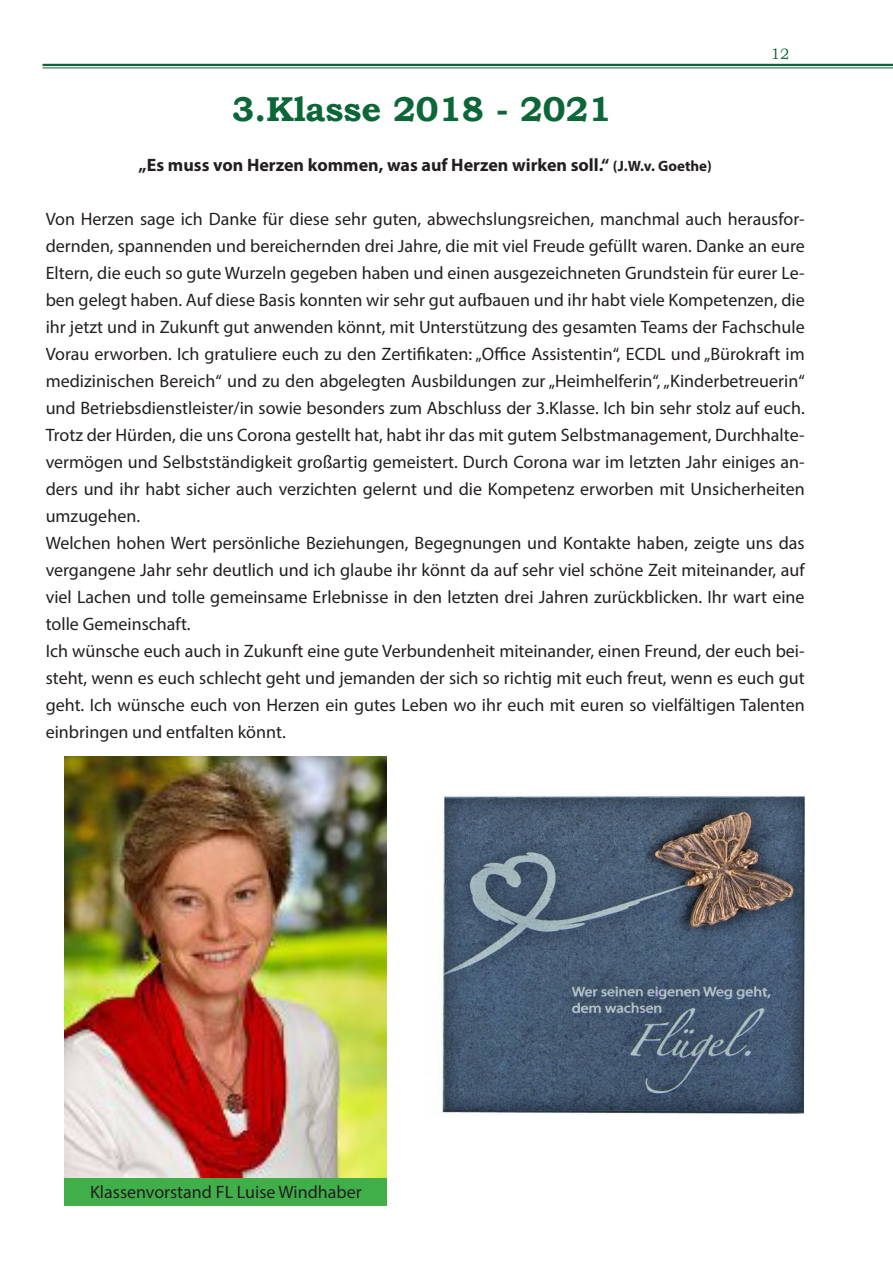
<style>
.page{position:relative;width:893px;height:1263px;background:#fff}
.page>*{position:absolute;margin:0;border:0;box-sizing:border-box;transform-origin:0 0}
.t1{font:700 34.5px "Bookman Old Style";color:#0c6638}
.t2{font:18px/27px "Myriad Pro";color:#231f20;text-align:justify}
.t3{font:700 18px "Myriad Pro";color:#231f20}
.t4{font:15px "Bookman Old Style";color:#0c6638}
.s1{font-size:15px}
</style>
<div class="page">
<hr style="left:43px;top:64px;width:850px;height:2px;background:#0c6638">
<hr style="left:43px;top:68px;width:850px;height:1px;background:#0c6638">
<img style="left:65px;top:756px;width:322px;height:422px">
<div style="left:65px;top:1178px;width:322px;height:28px;background:#40ae49"></div>
<img style="left:438px;top:795px;width:367px;height:319px">
<p class="t4" style="left:771px;top:44px;width:20px">12</p>
<p class="t1" style="left:232px;top:85px;width:381px">3.Klasse 2018 - 2021</p>
<p class="t3" style="left:139px;top:153px;width:575px">„Es muss von Herzen kommen, was auf Herzen wirken soll.“ <span class="s1">(J.W.v. Goethe)</span></p>
<p class="t2" style="left:46px;top:205px;width:760px">Von Herzen sage ich Danke für diese sehr guten, abwechslungsreichen, manchmal auch herausfor&shy;dernden, spannenden und bereichernden drei Jahre, die mit viel Freude gefüllt waren. Danke an eure Eltern, die euch so gute Wurzeln gegeben haben und einen ausgezeichneten Grundstein für eurer Le&shy;ben gelegt haben. Auf diese Basis konnten wir sehr gut aufbauen und ihr habt viele Kompetenzen, die ihr jetzt und in Zukunft gut anwenden könnt, mit Unterstützung des gesamten Teams der Fachschule Vorau erworben. Ich gratuliere euch zu den Zertifikaten: „Office Assistentin“, ECDL und „Bürokraft im medizinischen Bereich“ und zu den abgelegten Ausbildungen zur „Heimhelferin“, „Kinderbetreuerin“ und Betriebsdienstleister/in sowie besonders zum Abschluss der 3.Klasse. Ich bin sehr stolz auf euch.<br>Trotz der Hürden, die uns Corona gestellt hat, habt ihr das mit gutem Selbstmanagement, Durchhalte&shy;vermögen und Selbstständigkeit großartig gemeistert. Durch Corona war im letzten Jahr einiges an&shy;ders und ihr habt sicher auch verzichten gelernt und die Kompetenz erworben mit Unsicherheiten umzugehen.</p>
<p class="t2" style="left:46px;top:529px;width:760px">Welchen hohen Wert persönliche Beziehungen, Begegnungen und Kontakte haben, zeigte uns das vergangene Jahr sehr deutlich und ich glaube ihr könnt da auf sehr viel schöne Zeit miteinander, auf viel Lachen und tolle gemeinsame Erlebnisse in den letzten drei Jahren zurückblicken. Ihr wart eine tolle Gemeinschaft.</p>
<p class="t2" style="left:46px;top:637px;width:760px">Ich wünsche euch auch in Zukunft eine gute Verbundenheit miteinander, einen Freund, der euch bei&shy;steht, wenn es euch schlecht geht und jemanden der sich so richtig mit euch freut, wenn es euch gut geht. Ich wünsche euch von Herzen ein gutes Leben wo ihr euch mit euren so vielfältigen Talenten einbringen und entfalten könnt.</p>
<p class="t2" style="left:90px;top:1178px;width:273px">Klassenvorstand FL Luise Windhaber</p>
</div>
